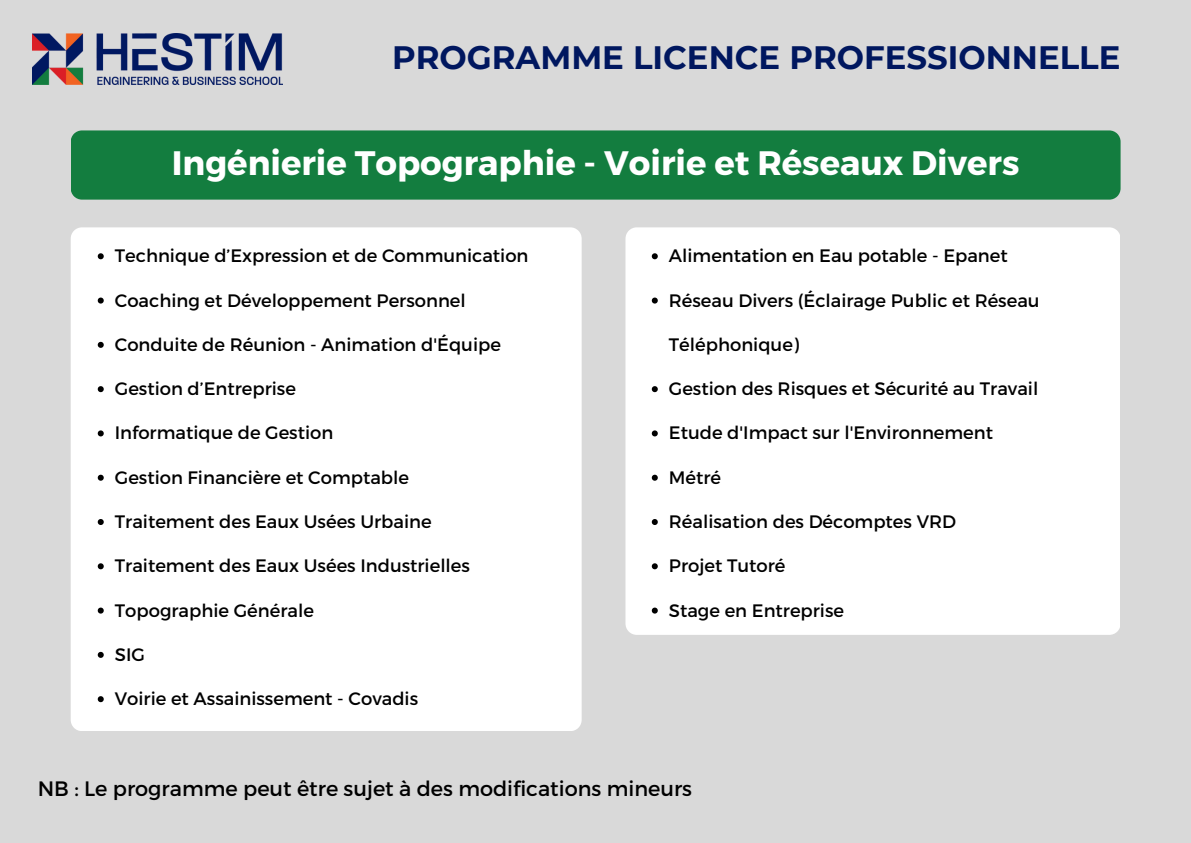
<style>
.page{position:relative;width:1191px;height:843px;background:#fff}
.page>*{position:absolute;margin:0;border:0;box-sizing:border-box;transform-origin:0 0}
.t1{font:700 33.9px "Montserrat";color:#fff}
.t2{font:700 32.3px "Montserrat";color:#00175f}
.t3{font:20.8px "Montserrat";color:#000}
.t4{font:18px "Montserrat";color:#000}
</style>
<div class="page">
<div style="left:0;top:0;width:1190px;height:842px;background:#d9d9d9"></div>
<div style="left:625px;top:227px;width:495px;height:407px;background:#fff"></div>
<div style="left:71px;top:130px;width:1049px;height:69px;background:#137d3f"></div>
<div style="left:71px;top:227px;width:510px;height:503px;background:#fff"></div>
<img style="left:33px;top:33px;width:249px;height:51px">
<svg style="left:651px;top:253px;width:6px;height:6px"></svg>
<svg style="left:651px;top:297px;width:6px;height:6px"></svg>
<svg style="left:651px;top:386px;width:6px;height:6px"></svg>
<svg style="left:651px;top:430px;width:6px;height:6px"></svg>
<svg style="left:651px;top:474px;width:6px;height:6px"></svg>
<svg style="left:651px;top:519px;width:6px;height:6px"></svg>
<svg style="left:651px;top:563px;width:6px;height:6px"></svg>
<svg style="left:651px;top:607px;width:6px;height:6px"></svg>
<svg style="left:98px;top:253px;width:6px;height:6px"></svg>
<svg style="left:98px;top:297px;width:6px;height:6px"></svg>
<svg style="left:98px;top:342px;width:6px;height:6px"></svg>
<svg style="left:98px;top:386px;width:6px;height:6px"></svg>
<svg style="left:98px;top:430px;width:6px;height:6px"></svg>
<svg style="left:98px;top:474px;width:6px;height:6px"></svg>
<svg style="left:98px;top:519px;width:6px;height:6px"></svg>
<svg style="left:98px;top:563px;width:6px;height:6px"></svg>
<svg style="left:98px;top:607px;width:6px;height:6px"></svg>
<svg style="left:98px;top:651px;width:6px;height:6px"></svg>
<svg style="left:98px;top:696px;width:6px;height:6px"></svg>
<h1 class="t2" style="left:392px;top:38px;width:729px">PROGRAMME LICENCE PROFESSIONNELLE</h1>
<p class="t1" style="left:172px;top:141px;width:849px">Ingénierie Topographie - Voirie et Réseaux Divers</p>
<p class="t4" style="left:115px;top:244px;width:415px">Technique d’Expression et de Communication</p>
<p class="t4" style="left:115px;top:288px;width:352px">Coaching et Développement Personnel</p>
<p class="t4" style="left:115px;top:332px;width:387px">Conduite de Réunion - Animation d'Équipe</p>
<p class="t4" style="left:115px;top:377px;width:183px">Gestion d’Entreprise</p>
<p class="t4" style="left:115px;top:421px;width:220px">Informatique de Gestion</p>
<p class="t4" style="left:115px;top:465px;width:296px">Gestion Financière et Comptable</p>
<p class="t4" style="left:115px;top:509px;width:318px">Traitement des Eaux Usées Urbaine</p>
<p class="t4" style="left:115px;top:554px;width:356px">Traitement des Eaux Usées Industrielles</p>
<p class="t4" style="left:115px;top:598px;width:200px">Topographie Générale</p>
<p class="t4" style="left:115px;top:642px;width:32px">SIG</p>
<p class="t4" style="left:115px;top:686px;width:305px">Voirie et Assainissement - Covadis</p>
<h2 class="t4" style="left:668px;top:244px;width:340px">Alimentation en Eau potable - Epanet</h2>
<p class="t4" style="left:668px;top:288px;width:372px">Réseau Divers (Éclairage Public et Réseau</p>
<p class="t4" style="left:668px;top:332px;width:132px">Téléphonique)</p>
<p class="t4" style="left:668px;top:377px;width:371px">Gestion des Risques et Sécurité au Travail</p>
<p class="t4" style="left:668px;top:421px;width:326px">Etude d'Impact sur l'Environnement</p>
<p class="t4" style="left:668px;top:465px;width:54px">Métré</p>
<p class="t4" style="left:668px;top:509px;width:288px">Réalisation des Décomptes VRD</p>
<p class="t4" style="left:668px;top:554px;width:118px">Projet Tutoré</p>
<p class="t4" style="left:668px;top:598px;width:177px">Stage en Entreprise</p>
<h3 class="t3" style="left:38px;top:774px;width:655px">NB : Le programme peut être sujet à des modifications mineurs</h3>
</div>
